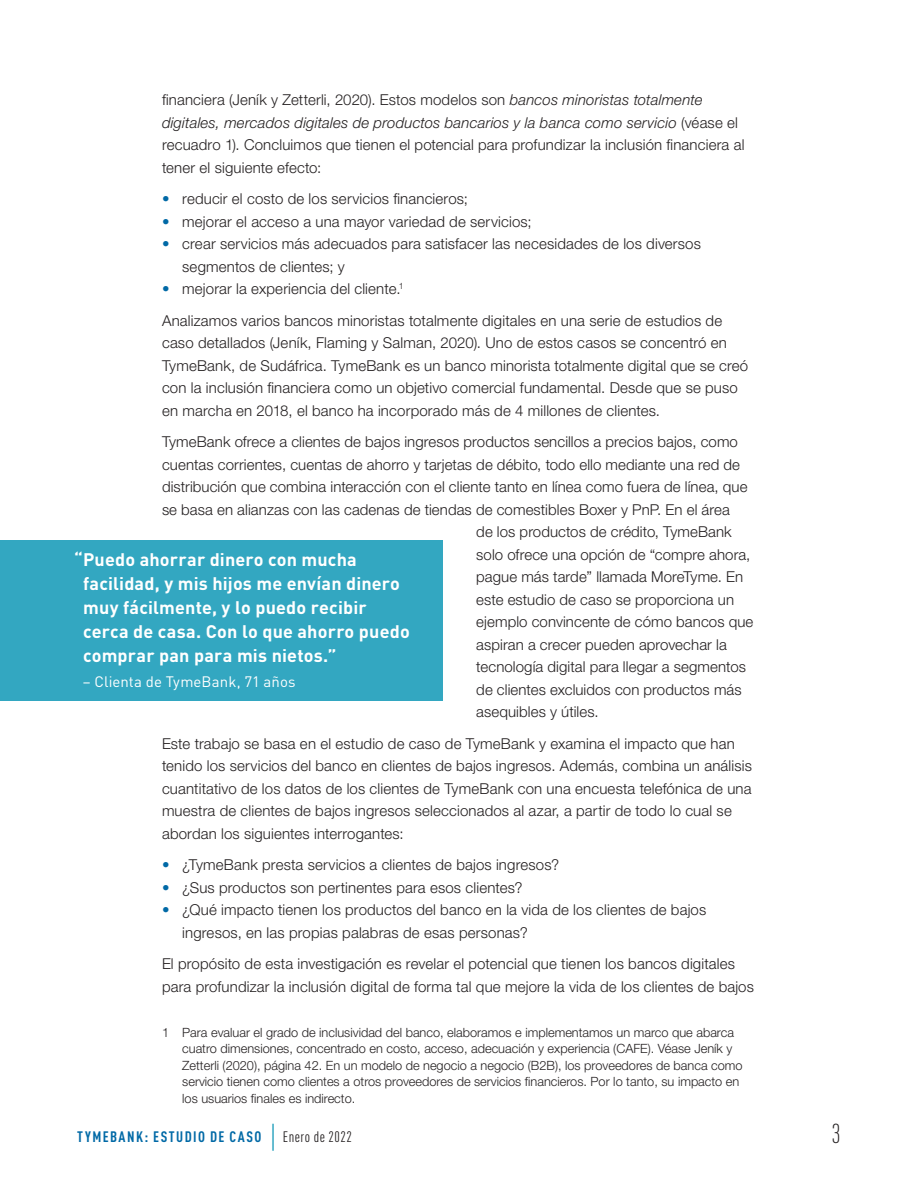
<style>
.page{position:relative;width:918px;height:1188px;background:#fff}
.page>*{position:absolute;margin:0;border:0;box-sizing:border-box;transform-origin:0 0}
.t1{font:300 condensed 27px "DIN Pro";color:#231f20}
.Pull_Quote{font:700 18px/24px "DIN Pro";letter-spacing:.01em;color:#fff}
.Body{font:300 15px/22.5px "Helvetica Neue LT Std";letter-spacing:.01em;color:#231f20}
.t2{font:700 condensed 15px "DIN Pro";letter-spacing:.1em;color:#0069a6}
.Pull_Quote_Attributi{font:15px "DIN Pro";letter-spacing:.005em;color:#fff}
.Footnote{font:300 12.75px/16.5px "Helvetica Neue LT Std";color:#231f20}
.s1{font-style:italic}
.s2{color:#0069a6}
.s3{font-family:"Minion Pro";font-weight:400;font-stretch:normal;font-size:27px;color:#0091b2}
.s4{font-weight:400;color:#231f20}
</style>
<div class="page">
<div style="left:0;top:540px;width:443px;height:161px;background:#33a7c1"></div>
<p class="Body" style="left:162px;top:88px;width:584px">financiera (Jeník y Zetterli, 2020). Estos modelos son <span class="s1">bancos minoristas totalmente digitales, mercados digitales de productos bancarios y la banca como servicio</span> (véase el recuadro 1). Concluimos que tienen el potencial para profundizar la inclusión financiera al tener el siguiente efecto:</p>
<p class="Body" style="left:162px;top:187px;width:307px"><span class="s2">•</span> reducir el costo de los servicios financieros;</p>
<p class="Body" style="left:162px;top:210px;width:371px"><span class="s2">•</span> mejorar el acceso a una mayor variedad de servicios;</p>
<p class="Body" style="left:182px;top:232px;width:520px;text-indent:-20px"><span class="s2">•</span> crear servicios más adecuados para satisfacer las necesidades de los diversos segmentos de clientes; y</p>
<p class="Body" style="left:162px;top:277px;width:243px"><span class="s2">•</span> mejorar la experiencia del cliente.<sup>1</sup></p>
<p class="Body" style="left:162px;top:309px;width:588px">Analizamos varios bancos minoristas totalmente digitales en una serie de estudios de caso detallados (Jeník, Flaming y Salman, 2020). Uno de estos casos se concentró en TymeBank, de Sudáfrica. TymeBank es un banco minorista totalmente digital que se creó con la inclusión financiera como un objetivo comercial fundamental. Desde que se puso en marcha en 2018, el banco ha incorporado más de 4 millones de clientes.</p>
<p class="Body" style="left:162px;top:430px;width:578px">TymeBank ofrece a clientes de bajos ingresos productos sencillos a precios bajos, como</p>
<p class="Body" style="left:162px;top:453px;width:579px">cuentas corrientes, cuentas de ahorro y tarjetas de débito, todo ello mediante una red de</p>
<p class="Body" style="left:162px;top:475px;width:587px">distribución que combina interacción con el cliente tanto en línea como fuera de línea, que</p>
<p class="Body" style="left:162px;top:498px;width:570px">se basa en alianzas con las cadenas de tiendas de comestibles Boxer y PnP. En el área</p>
<p class="Body" style="left:476px;top:520px;width:257px">de los productos de crédito, TymeBank</p>
<p class="Body" style="left:476px;top:543px;width:276px">solo ofrece una opción de “compre ahora,</p>
<p class="Body" style="left:476px;top:565px;width:268px">pague más tarde” llamada MoreTyme. En</p>
<p class="Body" style="left:476px;top:588px;width:259px">este estudio de caso se proporciona un</p>
<p class="Body" style="left:476px;top:610px;width:279px">ejemplo convincente de cómo bancos que</p>
<p class="Body" style="left:476px;top:633px;width:252px">aspiran a crecer pueden aprovechar la</p>
<p class="Body" style="left:476px;top:655px;width:271px">tecnología digital para llegar a segmentos</p>
<p class="Body" style="left:476px;top:678px;width:267px">de clientes excluidos con productos más</p>
<p class="Body" style="left:476px;top:700px;width:124px">asequibles y útiles.</p>
<p class="Body" style="left:162px;top:732px;width:591px">Este trabajo se basa en el estudio de caso de TymeBank y examina el impacto que han tenido los servicios del banco en clientes de bajos ingresos. Además, combina un análisis cuantitativo de los datos de los clientes de TymeBank con una encuesta telefónica de una muestra de clientes de bajos ingresos seleccionados al azar, a partir de todo lo cual se abordan los siguientes interrogantes:</p>
<p class="Body" style="left:162px;top:853px;width:399px"><span class="s2">•</span> ¿TymeBank presta servicios a clientes de bajos ingresos?</p>
<p class="Body" style="left:162px;top:876px;width:362px"><span class="s2">•</span> ¿Sus productos son pertinentes para esos clientes?</p>
<p class="Body" style="left:182px;top:898px;width:526px;text-indent:-20px"><span class="s2">•</span> ¿Qué impacto tienen los productos del banco en la vida de los clientes de bajos ingresos, en las propias palabras de esas personas?</p>
<p class="Body" style="left:162px;top:952px;width:594px">El propósito de esta investigación es revelar el potencial que tienen los bancos digitales para profundizar la inclusión digital de forma tal que mejore la vida de los clientes de bajos</p>
<p class="Footnote" style="left:182px;top:1024px;width:562px;text-indent:-20px">1 Para evaluar el grado de inclusividad del banco, elaboramos e implementamos un marco que abarca cuatro dimensiones, concentrado en costo, acceso, adecuación y experiencia (CAFE). Véase Jeník y Zetterli (2020), página 42. En un modelo de negocio a negocio (B2B), los proveedores de banca como servicio tienen como clientes a otros proveedores de servicios financieros. Por lo tanto, su impacto en los usuarios finales es indirecto.</p>
<p class="Pull_Quote" style="left:83px;top:546px;width:328px;text-indent:-9px">“Puedo ahorrar dinero con mucha facilidad, y mis hijos me envían dinero muy fácilmente, y lo puedo recibir cerca de casa. Con lo que ahorro puedo comprar pan para mis nietos.”</p>
<p class="Pull_Quote_Attributi" style="left:83px;top:670px;width:214px">– Clienta de TymeBank, 71 años</p>
<p class="t2" style="left:77px;top:1126px;width:276px">TYMEBANK: ESTUDIO DE CASO <span class="s3">|</span> <span class="s4">Enero de 2022</span></p>
<h1 class="t1" style="left:831px;top:1115px;width:11px">3</h1>
</div>
